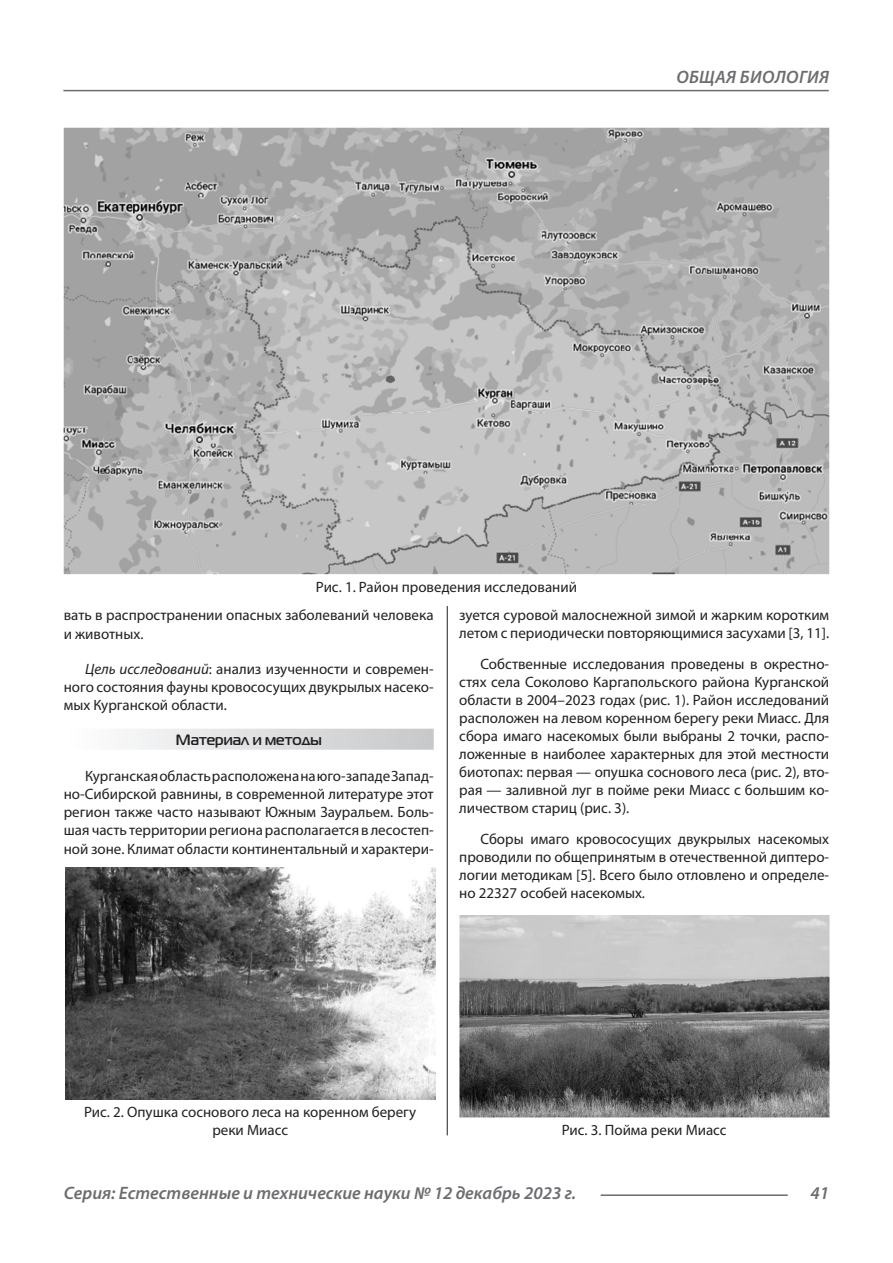
<style>
.page{position:relative;width:893px;height:1263px;background:#fff}
.page>*{position:absolute;margin:0;border:0;box-sizing:border-box;transform-origin:0 0}
.t1{font:italic 600 18px "Myriad Pro";color:#6c6d70}
.t2{font:italic 600 18px "Myriad Pro";letter-spacing:.02em;color:#6c6d70}
.Статья_текст{font:15px/18px "Myriad Pro";color:#231f20;text-align:justify}
.Статья_текст_первый{font:15px/18.1px "Myriad Pro";color:#231f20}
.Статья_подзаголовок{font:700 15px "Magistral C";color:#231f20}
.s1{font-style:italic}
</style>
<div class="page">
<hr style="left:447px;top:128px;width:1px;height:1007px;background:#231f20">
<hr style="left:63px;top:90px;width:766px;height:1px;background:#6c6d70">
<hr style="left:601px;top:1194px;width:187px;height:2px;background:#6c6d70">
<div style="left:64px;top:729px;width:370px;height:21px;background:linear-gradient(to right,#fefeff,#c6c8ca)"></div>
<div style="left:439px;top:592px;width:15px;height:13px;background:#fff"></div>
<img style="left:64px;top:128px;width:765px;height:446px">
<img style="left:65px;top:867px;width:370px;height:232px">
<img style="left:459px;top:915px;width:370px;height:202px">
<p class="t2" style="left:676px;top:66px;width:154px">ОБЩАЯ БИОЛОГИЯ</p>
<p class="Статья_текст" style="left:316px;top:578px;width:263px">Рис. 1. Район проведения исследований</p>
<p class="Статья_текст_первый" style="left:64px;top:606px;width:371px">вать в распространении опасных заболеваний человека и животных.</p>
<p class="Статья_текст" style="left:64px;top:659px;width:371px;text-indent:21px"><span class="s1">Цель исследований</span>: анализ изученности и современ&shy;ного состояния фауны кровососущих двукрылых насеко&shy;мых Курганской области.</p>
<p class="Статья_подзаголовок" style="left:176px;top:731px;width:147px">Материал и методы</p>
<p class="Статья_текст" style="left:64px;top:766px;width:371px;text-indent:21px">Курганская область расположена на юго-западе Запад&shy;но-Сибирской равнины, в современной литературе этот регион также часто называют Южным Зауральем. Боль&shy;шая часть территории региона располагается в лесостеп&shy;ной зоне. Климат области континентальный и характери-</p>
<p class="Статья_текст" style="left:459px;top:606px;width:371px">зуется суровой малоснежной зимой и жарким коротким летом с периодически повторяющимися засухами [3, 11].</p>
<p class="Статья_текст" style="left:459px;top:655px;width:371px;text-indent:21px">Собственные исследования проведены в окрестно&shy;стях села Соколово Каргапольского района Курганской области в 2004–2023 годах (рис. 1). Район исследований расположен на левом коренном берегу реки Миасс. Для сбора имаго насекомых были выбраны 2 точки, распо&shy;ложенные в наиболее характерных для этой местности биотопах: первая — опушка соснового леса (рис. 2), вто&shy;рая — заливной луг в пойме реки Миасс с большим ко&shy;личеством стариц (рис. 3).</p>
<p class="Статья_текст" style="left:459px;top:829px;width:371px;text-indent:21px">Сборы имаго кровососущих двукрылых насекомых проводили по общепринятым в отечественной диптеро&shy;логии методикам [5]. Всего было отловлено и определе&shy;но 22327 особей насекомых.</p>
<p class="Статья_текст" style="left:84px;top:1103px;width:334px;text-align:center">Рис. 2. Опушка соснового леса на коренном берегу реки Миасс</p>
<p class="Статья_текст" style="left:562px;top:1121px;width:166px">Рис. 3. Пойма реки Миасс</p>
<p class="t1" style="left:64px;top:1182px;width:514px">Серия: Естественные и технические науки № 12 декабрь 2023 г.</p>
<p class="t1" style="left:810px;top:1182px;width:20px">41</p>
</div>
